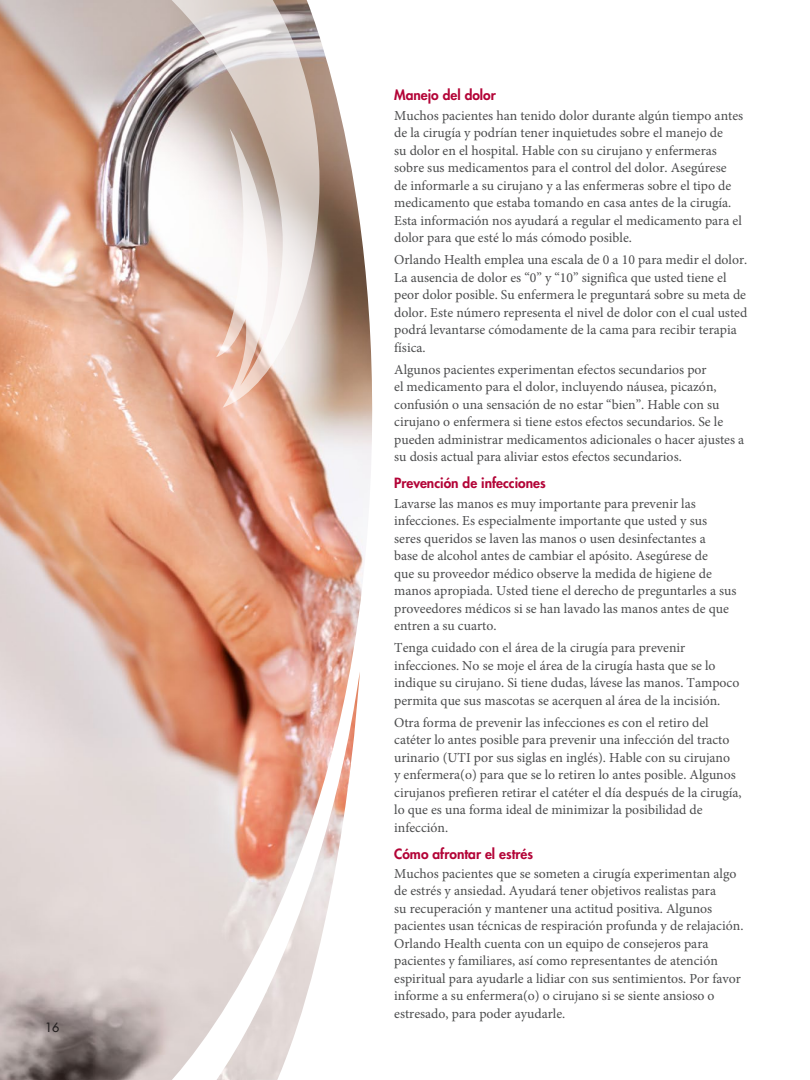
<style>
.page{position:relative;width:810px;height:1080px;background:#fff}
.page>*{position:absolute;margin:0;border:0;box-sizing:border-box;transform-origin:0 0}
.t1{font:13.75px/17.5px "Minion Pro";color:#4b4c4d}
.t2{font:800 13.75px "Futura Std";color:#b30437}
.t3{font:500 12.5px "Futura Std";color:#231f20}
</style>
<div class="page">
<img style="left:0;top:0;width:160px;height:1080px">
<img style="left:79px;top:0;width:81px;height:408px">
<img style="left:160px;top:0;width:213px;height:1080px">
<p class="t3" style="left:45px;top:1020px;width:16px">16</p>
<h4 class="t2" style="left:394px;top:87px;width:103px">Manejo del dolor</h4>
<p class="t1" style="left:394px;top:107px;width:351px">Muchos pacientes han tenido dolor durante algún tiempo antes de la cirugía y podrían tener inquietudes sobre el manejo de<br>su dolor en el hospital. Hable con su cirujano y enfermeras sobre sus medicamentos para el control del dolor. Asegúrese<br>de informarle a su cirujano y a las enfermeras sobre el tipo de medicamento que estaba tomando en casa antes de la cirugía.<br>Esta información nos ayudará a regular el medicamento para el dolor para que esté lo más cómodo posible.</p>
<p class="t1" style="left:394px;top:251px;width:355px">Orlando Health emplea una escala de 0 a 10 para medir el dolor.<br>La ausencia de dolor es “0” y “10” significa que usted tiene el peor dolor posible. Su enfermera le preguntará sobre su meta de dolor. Este número representa el nivel de dolor con el cual usted podrá levantarse cómodamente de la cama para recibir terapia física.</p>
<p class="t1" style="left:394px;top:361px;width:352px">Algunos pacientes experimentan efectos secundarios por<br>el medicamento para el dolor, incluyendo náusea, picazón, confusión o una sensación de no estar “bien”. Hable con su cirujano o enfermera si tiene estos efectos secundarios. Se le pueden administrar medicamentos adicionales o hacer ajustes a su dosis actual para aliviar estos efectos secundarios.</p>
<h4 class="t2" style="left:394px;top:474px;width:153px">Prevención de infecciones</h4>
<p class="t1" style="left:394px;top:495px;width:344px">Lavarse las manos es muy importante para prevenir las infecciones. Es especialmente importante que usted y sus seres queridos se laven las manos o usen desinfectantes a<br>base de alcohol antes de cambiar el apósito. Asegúrese de<br>que su proveedor médico observe la medida de higiene de manos apropiada. Usted tiene el derecho de preguntarles a sus proveedores médicos si se han lavado las manos antes de que entren a su cuarto.</p>
<p class="t1" style="left:394px;top:639px;width:347px">Tenga cuidado con el área de la cirugía para prevenir infecciones. No se moje el área de la cirugía hasta que se lo indique su cirujano. Si tiene dudas, lávese las manos. Tampoco permita que sus mascotas se acerquen al área de la incisión.</p>
<p class="t1" style="left:394px;top:714px;width:349px">Otra forma de prevenir las infecciones es con el retiro del catéter lo antes posible para prevenir una infección del tracto urinario (UTI por sus siglas en inglés). Hable con su cirujano<br>y enfermera(o) para que se lo retiren lo antes posible. Algunos cirujanos prefieren retirar el catéter el día después de la cirugía, lo que es una forma ideal de minimizar la posibilidad de infección.</p>
<h4 class="t2" style="left:394px;top:845px;width:140px">Cómo afrontar el estrés</h4>
<p class="t1" style="left:394px;top:865px;width:351px">Muchos pacientes que se someten a cirugía experimentan algo de estrés y ansiedad. Ayudará tener objetivos realistas para<br>su recuperación y mantener una actitud positiva. Algunos pacientes usan técnicas de respiración profunda y de relajación.<br>Orlando Health cuenta con un equipo de consejeros para pacientes y familiares, así como representantes de atención espiritual para ayudarle a lidiar con sus sentimientos. Por favor informe a su enfermera(o) o cirujano si se siente ansioso o estresado, para poder ayudarle.</p>
</div>
